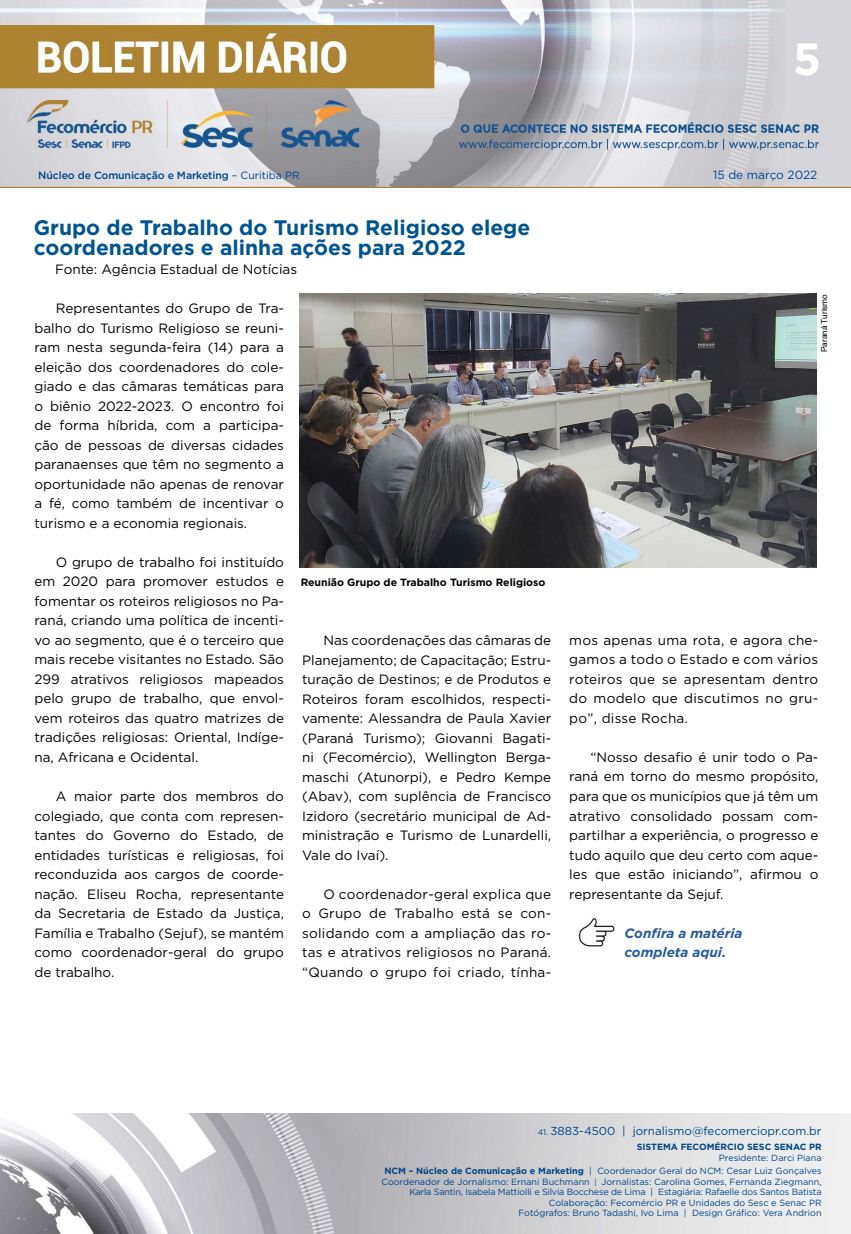
<style>
.page{position:relative;width:851px;height:1234px;background:#fff}
.page>*{position:absolute;margin:0;border:0;box-sizing:border-box;transform-origin:0 0}
.t1{font:700 45px "Gotham";color:#fff}
.t2{font:700 21px/19.5px "Gotham";color:#005493}
.t3{font:13.5px/19.5px "Gotham";color:#000;text-align:justify}
.t4{font:italic 700 13.5px/19.5px "Gotham";color:#275b9b}
.t5{font:11.85px "Gotham";color:#004a93}
.t6{font:11.55px "Gotham";color:#004587}
.t7{font:500 10.5px "Gotham";letter-spacing:-.01em;color:#004587}
.t8{font:700 10.5px "Gotham";color:#000}
.t9{font:9px/10.5px "Gotham";color:#004587;text-align:right}
.t10{font:700 9px "Gotham";color:#004587}
.t11{font:8.25px "Arial";color:#000}
.s1{font-weight:400}
.s2{font-size:8.25px}
.s3{font-weight:700}
.s4{font-size:7.65px}
</style>
<div class="page">
<img style="left:0;top:0;width:850px;height:188px">
<img style="left:0;top:1113px;width:850px;height:120px">
<img style="left:300px;top:293px;width:516px;height:274px">
<img style="left:579px;top:918px;width:35px;height:28px">
<h1 class="t1" style="left:792px;top:29px;width:30px">5</h1>
<p class="t7" style="left:38px;top:168px;width:263px">Núcleo de Comunicação e Marketing <span class="s1">– Curitiba PR</span></p>
<p class="t5" style="left:713px;top:167px;width:106px">15 de março 2022</p>
<h2 class="t2" style="left:34px;top:218px;width:498px">Grupo de Trabalho do Turismo Religioso elege coordenadores e alinha ações para 2022</h2>
<p class="t3" style="left:55px;top:259px;width:243px">Fonte: Agência Estadual de Notícias</p>
<p class="t3" style="left:34px;top:298px;width:251px;text-indent:21px">Representantes do Grupo de Tra&shy;balho do Turismo Religioso se reuni&shy;ram nesta segunda-feira (14) para a eleição dos coordenadores do cole&shy;giado e das câmaras temáticas para o biênio 2022-2023. O encontro foi de forma híbrida, com a participa&shy;ção de pessoas de diversas cidades paranaenses que têm no segmento a oportunidade não apenas de renovar a fé, como também de incentivar o turismo e a economia regionais.</p>
<p class="t3" style="left:34px;top:552px;width:251px;text-indent:21px">O grupo de trabalho foi instituído em 2020 para promover estudos e fomentar os roteiros religiosos no Pa&shy;raná, criando uma política de incenti&shy;vo ao segmento, que é o terceiro que mais recebe visitantes no Estado. São 299 atrativos religiosos mapeados pelo grupo de trabalho, que envol&shy;vem roteiros das quatro matrizes de tradições religiosas: Oriental, Indíge&shy;na, Africana e Ocidental.</p>
<p class="t3" style="left:34px;top:786px;width:251px;text-indent:21px">A maior parte dos membros do colegiado, que conta com represen&shy;tantes do Governo do Estado, de entidades turísticas e religiosas, foi reconduzida aos cargos de coorde&shy;nação. Eliseu Rocha, representante da Secretaria de Estado da Justiça, Família e Trabalho (Sejuf), se mantém como coordenador-geral do grupo de trabalho.</p>
<p class="t8" style="left:300px;top:575px;width:246px">Reunião Grupo de Trabalho Turismo Religioso</p>
<p class="t3" style="left:302px;top:630px;width:250px;text-indent:21px">Nas coordenações das câmaras de Planejamento; de Capacitação; Estru&shy;turação de Destinos; e de Produtos e Roteiros foram escolhidos, respecti&shy;vamente: Alessandra de Paula Xavier (Paraná Turismo); Giovanni Bagati&shy;ni (Fecomércio), Wellington Berga&shy;maschi (Atunorpi), e Pedro Kempe (Abav), com suplência de Francisco Izidoro (secretário municipal de Ad&shy;ministração e Turismo de Lunardelli, Vale do Ivaí).</p>
<p class="t3" style="left:302px;top:883px;width:250px;text-indent:21px">O coordenador-geral explica que o Grupo de Trabalho está se con&shy;solidando com a ampliação das ro&shy;tas e atrativos religiosos no Paraná. “Quando o grupo foi criado, tínha-</p>
<p class="t11" style="left:818px;top:352px;width:60px;rotate:-90deg">Paraná Turismo</p>
<p class="t3" style="left:569px;top:630px;width:250px">mos apenas uma rota, e agora che&shy;gamos a todo o Estado e com vários roteiros que se apresentam dentro do modelo que discutimos no gru&shy;po”, disse Rocha.</p>
<p class="t3" style="left:569px;top:747px;width:250px;text-indent:21px">“Nosso desafio é unir todo o Pa&shy;raná em torno do mesmo propósito, para que os municípios que já têm um atrativo consolidado possam com&shy;partilhar a experiência, o progresso e tudo aquilo que deu certo com aque&shy;les que estão iniciando”, afirmou o representante da Sejuf.</p>
<p class="t4" style="left:624px;top:922px;width:119px">Confira a matéria completa aqui.</p>
<p class="t6" style="left:537px;top:1123px;width:285px"><span class="s2">41.</span> 3883-4500 | jornalismo@fecomerciopr.com.br</p>
<p class="t10" style="left:636px;top:1140px;width:186px">SISTEMA FECOMÉRCIO SESC SENAC PR</p>
<p class="t9" style="left:384px;top:1150px;width:438px;line-height:13.5px">Presidente: Darci Piana<br><span class="s3">NCM – Núcleo de Comunicação e Marketing</span> | Coordenador Geral do NCM: Cesar Luiz Gonçalves</p>
<p class="t9" style="left:381px;top:1175px;width:441px">Coordenador de Jornalismo: Ernani Buchmann <span class="s4">|</span> Jornalistas: Carolina Gomes, Fernanda Ziegmann, Karla Santin, Isabela Mattiolli e Silvia Bocchese de Lima | Estagiária: Rafaelle dos Santos Batista Colaboração: Fecomércio PR e Unidades do Sesc e Senac PR<br>Fotógrafos: Bruno Tadashi, Ivo Lima | Design Gráfico: Vera Andrion</p>
</div>
